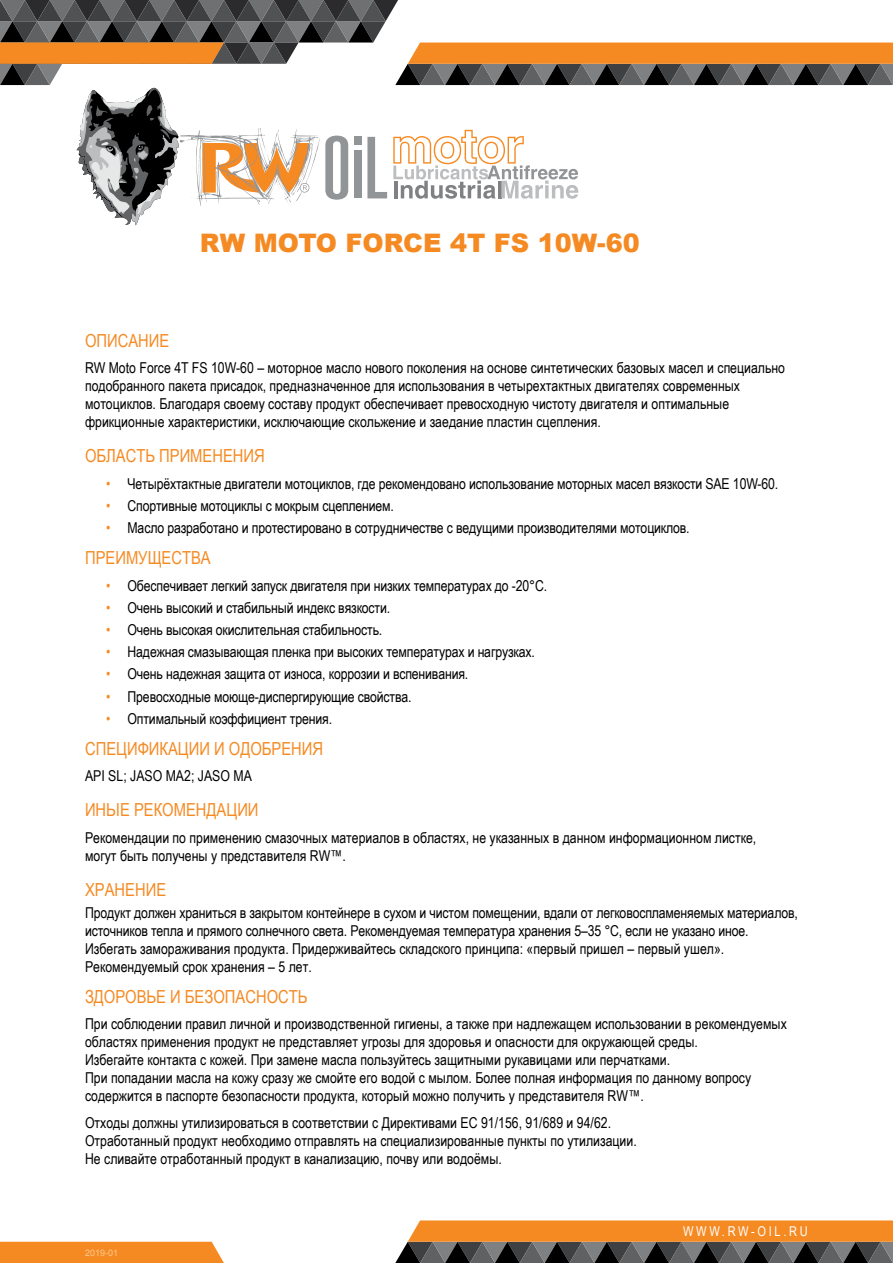
<style>
.page{position:relative;width:893px;height:1263px;background:#fff}
.page>*{position:absolute;margin:0;border:0;box-sizing:border-box;transform-origin:0 0}
.t1{font:900 25.5px "Arial";color:#f58a23}
.t2{font:18px "Arial Narrow";color:#f58a23}
.t3{font:15px/18px "Arial Narrow";color:#000}
.t4{font:13.5px "Arial Narrow";letter-spacing:.2em;color:#fff}
.t5{font:9px "Arial";color:#fdca8c}
.s1{color:#f58a23}
</style>
<div class="page">
<svg style="left:0;top:0;width:893px;height:225px"></svg>
<svg style="left:395px;top:1220px;width:498px;height:43px;background:#a26f3f"></svg>
<div style="left:0;top:1242px;width:224px;height:21px;background:#f58a23"></div>
<h1 class="t1" style="left:200px;top:224px;width:441px">RW MOTO FORCE 4T FS 10W-60</h1>
<p class="t2" style="left:85px;top:327px;width:86px">Описание</p>
<p class="t3" style="left:85px;top:358px;width:702px">RW Moto Force 4T FS 10W-60 – моторное масло нового поколения на основе синтетических базовых масел и специально подобранного пакета присадок, предназначенное для использования в четырехтактных двигателях современных мотоциклов. Благодаря своему составу продукт обеспечивает превосходную чистоту двигателя и оптимальные фрикционные характеристики, исключающие скольжение и заедание пластин сцепления.</p>
<p class="t2" style="left:85px;top:443px;width:181px">Область применения</p>
<p class="t3" style="left:106px;top:474px;width:673px"><span class="s1">•</span> Четырёхтактные двигатели мотоциклов, где рекомендовано использование моторных масел вязкости SAE 10W-60.</p>
<p class="t3" style="left:106px;top:496px;width:289px"><span class="s1">•</span> Спортивные мотоциклы с мокрым сцеплением.</p>
<p class="t3" style="left:106px;top:518px;width:585px"><span class="s1">•</span> Масло разработано и протестировано в сотрудничестве с ведущими производителями мотоциклов.</p>
<p class="t2" style="left:85px;top:544px;width:127px">Преимущества</p>
<p class="t3" style="left:106px;top:576px;width:442px"><span class="s1">•</span> Обеспечивает легкий запуск двигателя при низких температурах до -20°С.</p>
<p class="t3" style="left:106px;top:598px;width:285px"><span class="s1">•</span> Очень высокий и стабильный индекс вязкости.</p>
<p class="t3" style="left:106px;top:620px;width:278px"><span class="s1">•</span> Очень высокая окислительная стабильность.</p>
<p class="t3" style="left:106px;top:642px;width:430px"><span class="s1">•</span> Надежная смазывающая пленка при высоких температурах и нагрузках.</p>
<p class="t3" style="left:106px;top:665px;width:363px"><span class="s1">•</span> Очень надежная защита от износа, коррозии и вспенивания.</p>
<p class="t3" style="left:106px;top:687px;width:307px"><span class="s1">•</span> Превосходные моюще-диспергирующие свойства.</p>
<p class="t3" style="left:106px;top:709px;width:227px"><span class="s1">•</span> Оптимальный коэффициент трения.</p>
<p class="t2" style="left:85px;top:735px;width:240px">Спецификации и одобрения</p>
<p class="t3" style="left:85px;top:766px;width:168px">API SL; JASO MA2; JASO MA</p>
<p class="t2" style="left:85px;top:797px;width:175px">Иные рекомендации</p>
<p class="t3" style="left:85px;top:828px;width:673px">Рекомендации по применению смазочных материалов в областях, не указанных в данном информационном листке, могут быть получены у представителя RW™.</p>
<p class="t2" style="left:85px;top:876px;width:21px">ХРАНЕНИЕ</p>
<p class="t3" style="left:85px;top:903px;width:714px">Продукт должен храниться в закрытом контейнере в сухом и чистом помещении, вдали от легковоспламеняемых материалов, источников тепла и прямого солнечного света. Рекомендуемая температура хранения 5–35 °C, если не указано иное.<br>Избегать замораживания продукта. Придерживайтесь складского принципа: «первый пришел – первый ушел».<br>Рекомендуемый срок хранения – 5 лет.</p>
<p class="t2" style="left:85px;top:983px;width:224px">Здоровье и безопасность</p>
<p class="t3" style="left:85px;top:1014px;width:703px">При соблюдении правил личной и производственной гигиены, а также при надлежащем использовании в рекомендуемых областях применения продукт не представляет угрозы для здоровья и опасности для окружающей среды.<br>Избегайте контакта с кожей. При замене масла пользуйтесь защитными рукавицами или перчатками.<br>При попадании масла на кожу сразу же смойте его водой с мылом. Более полная информация по данному вопросу содержится в паспорте безопасности продукта, который можно получить у представителя RW™.</p>
<p class="t3" style="left:85px;top:1113px;width:553px">Отходы должны утилизироваться в соответствии с Директивами EC 91/156, 91/689 и 94/62.<br>Отработанный продукт необходимо отправлять на специализированные пункты по утилизации.<br>Не сливайте отработанный продукт в канализацию, почву или водоёмы.</p>
<p class="t5" style="left:85px;top:1246px;width:35px">2019-01</p>
<p class="t4" style="left:683px;top:1221px;width:126px">WWW.RW-OIL.RU</p>
</div>
